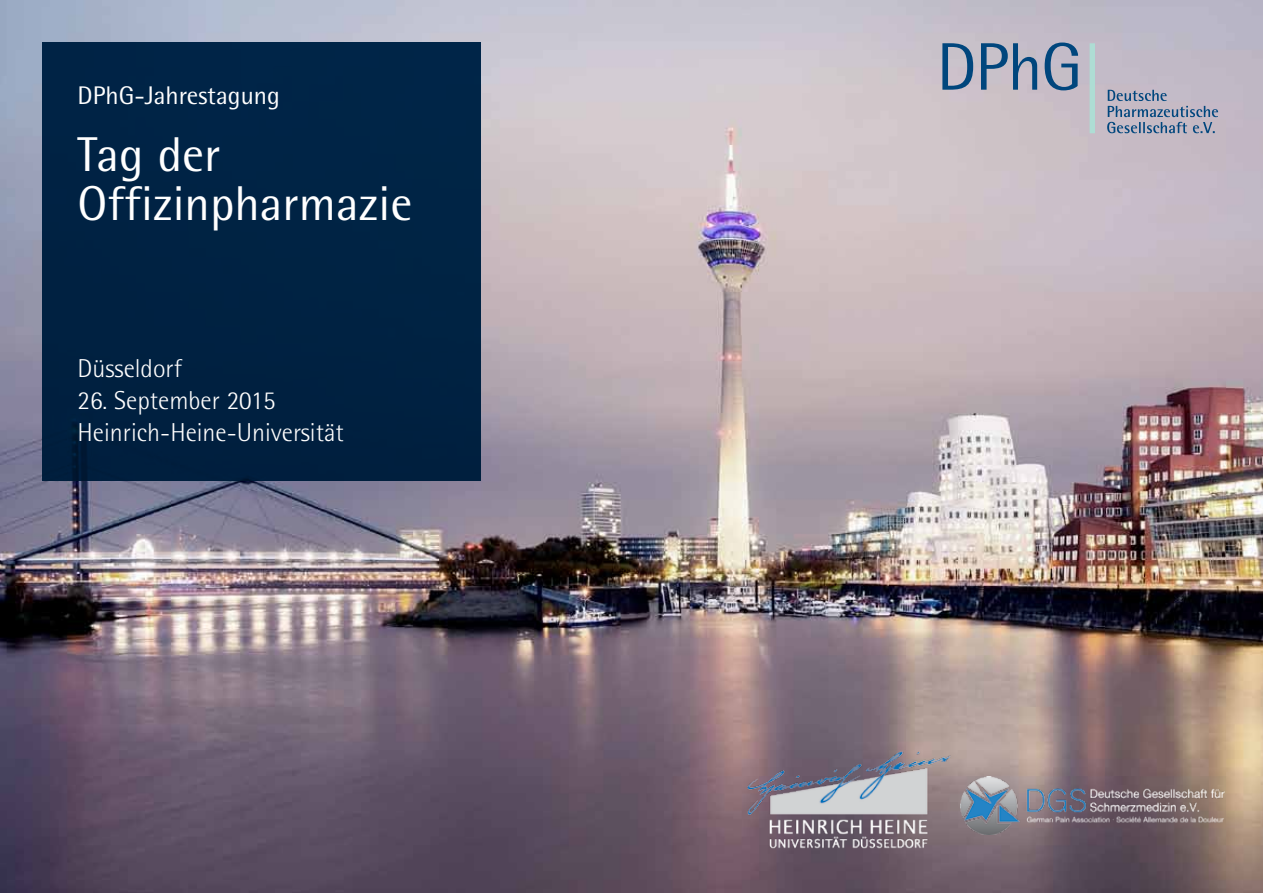
<style>
.page{position:relative;width:1263px;height:893px;background:#fff}
.page>*{position:absolute;margin:0;border:0;box-sizing:border-box;transform-origin:0 0}
.t1{font:48.9px/48.9px "Rotis Semi Sans";color:#fff}
.t2{font:300 25.95px/31.8px "Rotis Semi Sans";color:#fff}
.t3{font:25.5px "Rotis Semi Sans";color:#fff}
</style>
<div class="page">
<img style="left:0;top:0;width:1263px;height:893px">
<div style="left:1089px;top:43px;width:6px;height:90px;background:#aeddd4"></div>
<svg style="left:1107px;top:90px;width:111px;height:43px;background:#9ea2b6"></svg>
<svg style="left:942px;top:43px;width:136px;height:47px;background:#8495ae"></svg>
<div style="left:43px;top:43px;width:438px;height:438px;background:#002243"></div>
<img style="left:978px;top:777px;width:248px;height:57px">
<img style="left:720px;top:725px;width:258px;height:139px">
<p class="t3" style="left:78px;top:80px;width:204px">DPhG-Jahrestagung</p>
<h1 class="t1" style="left:78px;top:130px;width:336px">Tag der<br>Offizinpharmazie</h1>
<p class="t2" style="left:78px;top:353px;width:106px">Düsseldorf</p>
<p class="t2" style="left:78px;top:384px;width:268px">26. September 2015<br>Heinrich-Heine-Universität</p>
</div>
